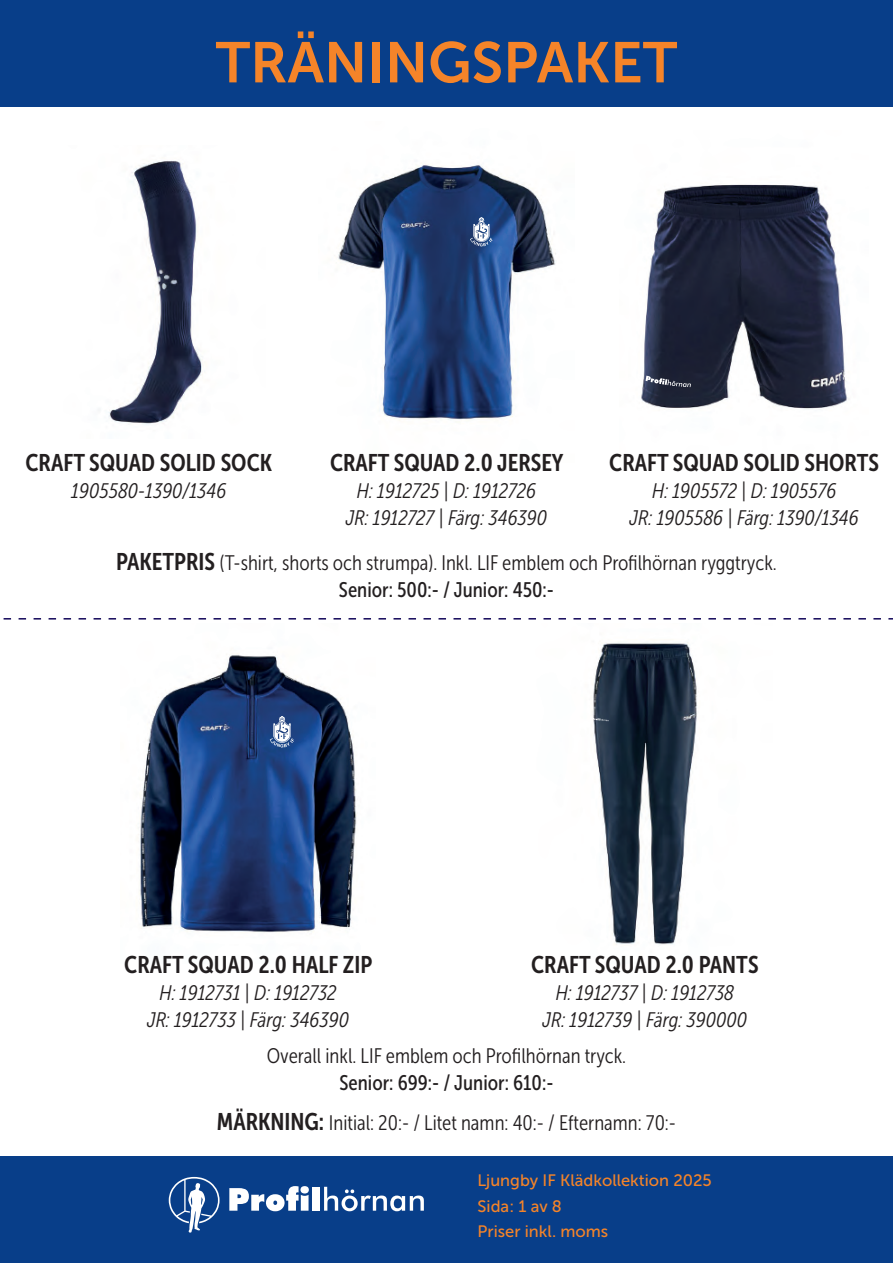
<style>
.page{position:relative;width:893px;height:1263px;background:#fff}
.page>*{position:absolute;margin:0;border:0;box-sizing:border-box;transform-origin:0 0}
.t1{font:57px "Museo Sans 700";color:#f58429}
.t2{font:24px "Museo Sans Cond 700";color:#231f20}
.t3{font:italic 21px/27px "Museo Sans Cond 300";color:#231f20;text-align:center}
.t4{font:21px "Museo Sans Cond 300";color:#231f20}
.t5{font:21px "Museo Sans Cond 500";color:#231f20}
.t6{font:16.5px/25.5px "Museo Sans 500";color:#f58429}
.s1{font-family:"Museo Sans Cond 700";font-size:24px}
</style>
<div class="page">
<img style="left:338px;top:165px;width:218px;height:256px">
<img style="left:139px;top:655px;width:218px;height:278px">
<img style="left:592px;top:642px;width:105px;height:303px">
<div style="left:0;top:1157px;width:893px;height:106px;background:#083e89"></div>
<svg style="left:270px;top:716px;width:24px;height:31px"></svg>
<svg style="left:4px;top:618px;width:889px;height:1px"></svg>
<svg style="left:592px;top:717px;width:17px;height:4px"></svg>
<img style="left:641px;top:184px;width:208px;height:225px">
<svg style="left:641px;top:371px;width:50px;height:16px"></svg>
<div style="left:0;top:0;width:893px;height:106px;background:#083e89"></div>
<img style="left:108px;top:161px;width:95px;height:264px">
<svg style="left:470px;top:217px;width:22px;height:29px"></svg>
<svg style="left:169px;top:1177px;width:51px;height:55px"></svg>
<div style="left:312px;top:1187px;width:8px;height:24px;background:#fff"></div>
<svg style="left:324px;top:1187px;width:100px;height:24px"></svg>
<svg style="left:229px;top:1186px;width:80px;height:25px"></svg>
<h1 class="t1" style="left:216px;top:31px;width:463px">TRÄNINGSPAKET</h1>
<p class="t2" style="left:26px;top:450px;width:248px">CRAFT SQUAD SOLID SOCK</p>
<p class="t3" style="left:71px;top:478px;width:157px">1905580-1390/1346</p>
<p class="t2" style="left:330px;top:450px;width:235px">CRAFT SQUAD 2.0 JERSEY</p>
<p class="t3" style="left:346px;top:478px;width:203px">H: 1912725 | D: 1912726<br>JR: 1912727 | Färg: 346390</p>
<p class="t4" style="left:116px;top:551px;width:662px"><span class="s1">PAKETPRIS</span> (T-shirt, shorts och strumpa). Inkl. LIF emblem och Profilhörnan ryggtryck.</p>
<p class="t5" style="left:339px;top:578px;width:217px">Senior: 500:- / Junior: 450:-</p>
<p class="t2" style="left:609px;top:450px;width:271px">CRAFT SQUAD SOLID SHORTS</p>
<p class="t3" style="left:630px;top:478px;width:231px">H: 1905572 | D: 1905576<br>JR: 1905586 | Färg: 1390/1346</p>
<p class="t2" style="left:124px;top:951px;width:249px">CRAFT SQUAD 2.0 HALF ZIP</p>
<p class="t3" style="left:147px;top:979px;width:204px">H: 1912731 | D: 1912732<br>JR: 1912733 | Färg: 346390</p>
<p class="t2" style="left:531px;top:951px;width:229px">CRAFT SQUAD 2.0 PANTS</p>
<p class="t3" style="left:543px;top:979px;width:206px">H: 1912737 | D: 1912738<br>JR: 1912739 | Färg: 390000</p>
<p class="t4" style="left:267px;top:1044px;width:361px">Overall inkl. LIF emblem och Profilhörnan tryck.</p>
<p class="t5" style="left:339px;top:1071px;width:215px">Senior: 699:- / Junior: 610:-</p>
<p class="t4" style="left:217px;top:1111px;width:461px"><span class="s1">MÄRKNING:</span> Initial: 20:- / Litet namn: 40:- / Efternamn: 70:-</p>
<p class="t6" style="left:478px;top:1168px;width:236px">Ljungby IF Klädkollektion 2025<br>Sida: 1 av 8<br>Priser inkl. moms</p>
</div>
